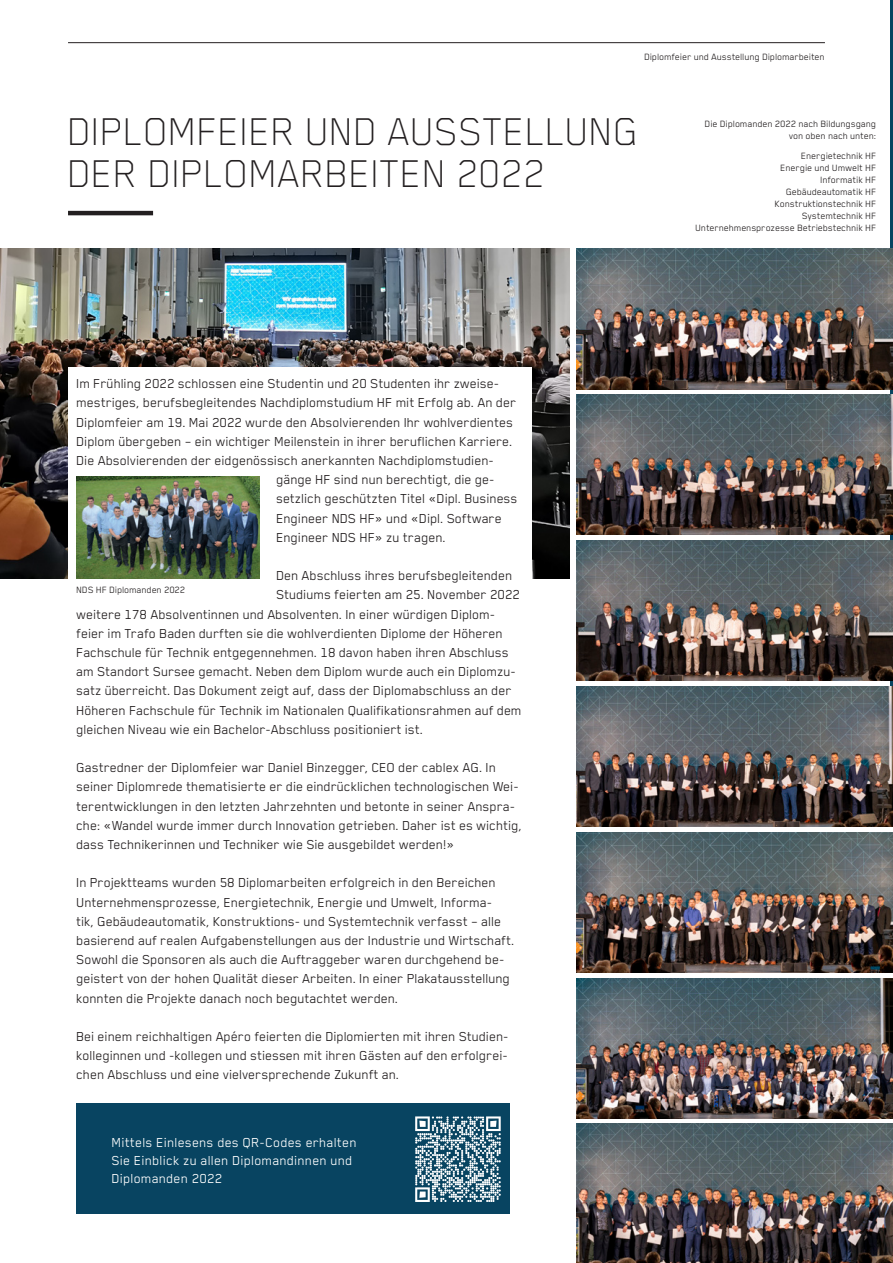
<style>
.page{position:relative;width:893px;height:1263px;background:#fff}
.page>*{position:absolute;margin:0;border:0;box-sizing:border-box;transform-origin:0 0}
.t1{font:100 45px/42px "Blender";color:#231f20}
.Lauftext_Copy{font:15px/19.2px "Blender";letter-spacing:-.005em;color:#231f20}
.Lauftext_Copy-2{font:15px "Blender";letter-spacing:.01em;color:#fff}
.t2{font:10.5px "Blender";color:#231f20}
</style>
<div class="page">
<hr style="left:891px;top:0;width:2px;height:827px;background:#084461">
<hr style="left:68px;top:42px;width:757px;height:1px;background:#231f20">
<img style="left:576px;top:249px;width:317px;height:140px">
<img style="left:576px;top:395px;width:317px;height:140px">
<img style="left:576px;top:540px;width:317px;height:141px">
<img style="left:576px;top:686px;width:317px;height:141px">
<img style="left:576px;top:832px;width:317px;height:140px">
<img style="left:576px;top:978px;width:317px;height:140px">
<img style="left:576px;top:1124px;width:317px;height:139px">
<hr style="left:68px;top:211px;width:85px;height:4px;background:#231f20">
<img style="left:0;top:249px;width:570px;height:329px">
<div style="left:68px;top:367px;width:463px;height:874px;background:#fff"></div>
<div style="left:77px;top:1104px;width:433px;height:110px;background:#084461"></div>
<img style="left:77px;top:476px;width:182px;height:102px">
<svg style="left:415px;top:1116px;width:85px;height:85px"></svg>
<p class="t2" style="left:644px;top:51px;width:182px">Diplomfeier und Ausstellung Diplomarbeiten</p>
<p class="t1" style="left:68px;top:109px;width:573px">DIPLOMFEIER UND AUSSTELLUNG<br>DER DIPLOMARBEITEN 2022</p>
<p class="t2" style="left:705px;top:118px;width:173px">Die Diplomanden 2022 nach Bildungsgang</p>
<p class="t2" style="left:789px;top:130px;width:89px">von oben nach unten:</p>
<p class="t2" style="left:801px;top:150px;width:77px">Energietechnik HF</p>
<p class="t2" style="left:780px;top:162px;width:97px">Energie und Umwelt HF</p>
<p class="t2" style="left:820px;top:174px;width:57px">Informatik HF</p>
<p class="t2" style="left:786px;top:186px;width:92px">Gebäudeautomatik HF</p>
<p class="t2" style="left:775px;top:198px;width:103px">Konstruktionstechnik HF</p>
<p class="t2" style="left:802px;top:210px;width:76px">Systemtechnik HF</p>
<p class="t2" style="left:696px;top:222px;width:182px">Unternehmensprozesse Betriebstechnik HF</p>
<p class="Lauftext_Copy" style="left:77px;top:373px;width:425px">Im Frühling 2022 schlossen eine Studentin und 20 Studenten ihr zweise‑</p>
<p class="Lauftext_Copy" style="left:77px;top:393px;width:442px">mestriges, berufsbegleitendes Nachdiplomstudium HF mit Erfolg ab. An der</p>
<p class="Lauftext_Copy" style="left:77px;top:412px;width:438px">Diplomfeier am 19. Mai 2022 wurde den Absolvierenden Ihr wohlverdientes</p>
<p class="Lauftext_Copy" style="left:77px;top:431px;width:438px">Diplom übergeben − ein wichtiger Meilenstein in ihrer beruflichen Karriere.</p>
<p class="Lauftext_Copy" style="left:77px;top:450px;width:419px">Die Absolvierenden der eidgenössisch anerkannten Nachdiplomstudien‑</p>
<p class="Lauftext_Copy" style="left:276px;top:469px;width:220px">gänge HF sind nun berechtigt, die ge‑</p>
<p class="Lauftext_Copy" style="left:276px;top:489px;width:243px">setzlich geschützten Titel «Dipl. Business</p>
<p class="Lauftext_Copy" style="left:276px;top:508px;width:227px">Engineer NDS HF» und «Dipl. Software</p>
<p class="Lauftext_Copy" style="left:276px;top:527px;width:171px">Engineer NDS HF» zu tragen.</p>
<p class="Lauftext_Copy" style="left:276px;top:565px;width:238px">Den Abschluss ihres berufsbegleitenden</p>
<p class="Lauftext_Copy" style="left:276px;top:585px;width:245px">Studiums feierten am 25. November 2022</p>
<p class="Lauftext_Copy" style="left:77px;top:604px;width:421px">weitere 178 Absolventinnen und Absolventen. In einer würdigen Diplom‑</p>
<p class="Lauftext_Copy" style="left:77px;top:623px;width:428px">feier im Trafo Baden durften sie die wohlverdienten Diplome der Höheren</p>
<p class="Lauftext_Copy" style="left:77px;top:642px;width:434px">Fachschule für Technik entgegennehmen. 18 davon haben ihren Abschluss</p>
<p class="Lauftext_Copy" style="left:77px;top:661px;width:441px">am Standort Sursee gemacht. Neben dem Diplom wurde auch ein Diplomzu‑</p>
<p class="Lauftext_Copy" style="left:77px;top:681px;width:437px">satz überreicht. Das Dokument zeigt auf, dass der Diplomabschluss an der</p>
<p class="Lauftext_Copy" style="left:77px;top:700px;width:447px">Höheren Fachschule für Technik im Nationalen Qualifikationsrahmen auf dem</p>
<p class="Lauftext_Copy" style="left:77px;top:719px;width:348px">gleichen Niveau wie ein Bachelor-Abschluss positioniert ist.</p>
<p class="Lauftext_Copy" style="left:77px;top:757px;width:447px">Gastredner der Diplomfeier war Daniel Binzegger, CEO der cablex AG. In seiner Diplomrede thematisierte er die eindrücklichen technologischen Wei‑ terentwicklungen in den letzten Jahrzehnten und betonte in seiner Anspra‑ che: «Wandel wurde immer durch Innovation getrieben. Daher ist es wichtig, dass Technikerinnen und Techniker wie Sie ausgebildet werden!»</p>
<p class="Lauftext_Copy" style="left:77px;top:873px;width:440px">In Projektteams wurden 58 Diplomarbeiten erfolgreich in den Bereichen Unternehmensprozesse, Energietechnik, Energie und Umwelt, Informa‑<br>tik, Gebäudeautomatik, Konstruktions- und Systemtechnik verfasst − alle basierend auf realen Aufgabenstellungen aus der Industrie und Wirtschaft.<br>Sowohl die Sponsoren als auch die Auftraggeber waren durchgehend be‑ geistert von der hohen Qualität dieser Arbeiten. In einer Plakatausstellung konnten die Projekte danach noch begutachtet werden.</p>
<p class="Lauftext_Copy" style="left:77px;top:1026px;width:434px;text-align:justify">Bei einem reichhaltigen Apéro feierten die Diplomierten mit ihren Studien‑ kolleginnen und -kollegen und stiessen mit ihren Gästen auf den erfolgrei‑ chen Abschluss und eine vielversprechende Zukunft an.</p>
<p class="t2" style="left:77px;top:584px;width:111px">NDS HF Diplomanden 2022</p>
<p class="Lauftext_Copy-2" style="left:112px;top:1134px;width:247px">Mittels Einlesens des QR-Codes erhalten</p>
<p class="Lauftext_Copy-2" style="left:112px;top:1152px;width:242px">Sie Einblick zu allen Diplomandinnen und</p>
<p class="Lauftext_Copy-2" style="left:112px;top:1170px;width:112px">Diplomanden 2022</p>
</div>
